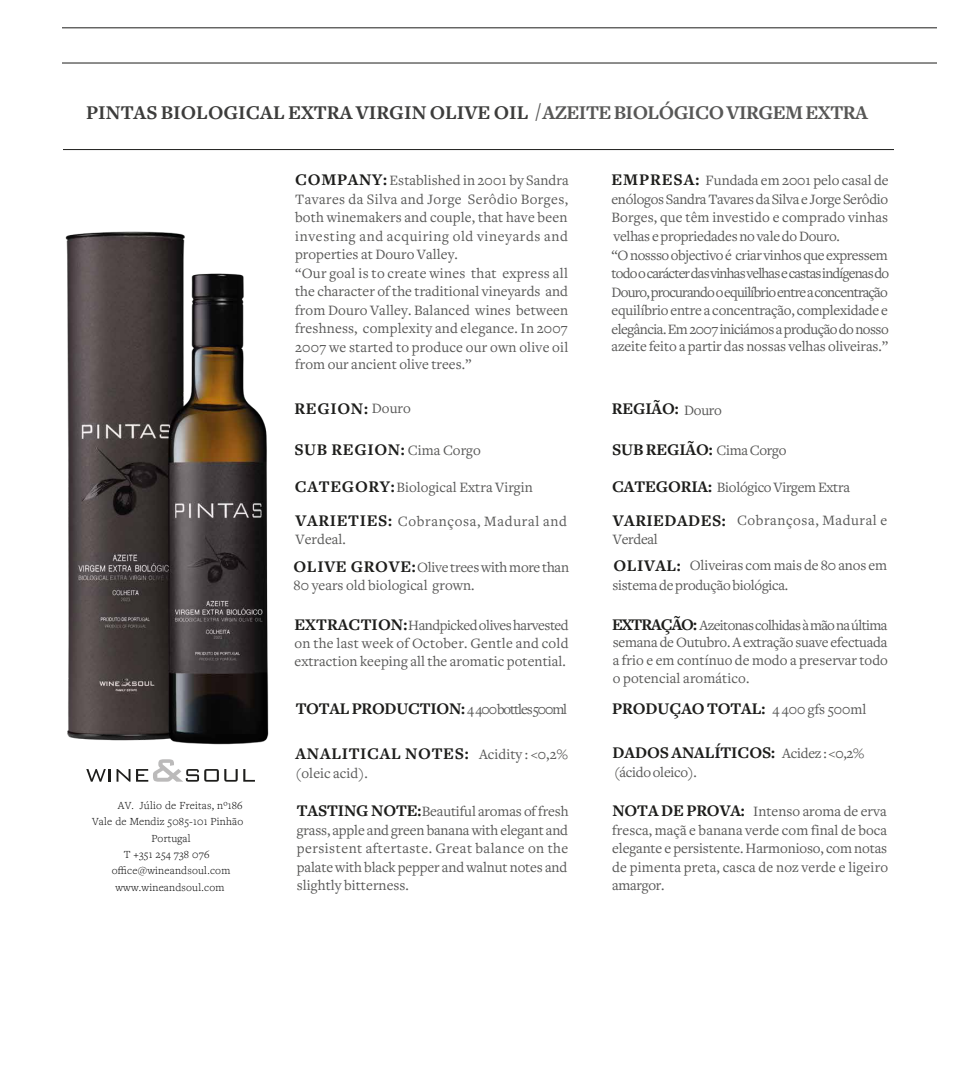
<style>
.page{position:relative;width:957px;height:1065px;background:#fff}
.page>*{position:absolute;margin:0;border:0;box-sizing:border-box;transform-origin:0 0}
.t1{font:20.25px "Freight Text Bold SC";color:#3c3c3b}
.t2{font:20.25px "Freight Text Bold SC";color:#575756}
.t3{font:16.88px "Freight Text Bold SC";letter-spacing:-.01em;color:#1d1d1b}
.t4{font:16.88px "Freight Text Bold SC";letter-spacing:.04em;color:#1d1d1b}
.t5{font:14.85px/18.4px "Freight Text";letter-spacing:.005em;color:#575756;text-align:justify}
.t6{font:14.85px/18.4px "Freight Text";letter-spacing:-.02em;color:#575756}
.t7{font:14.85px/18.4px "Freight Text";letter-spacing:.045em;color:#575756}
.t8{font:14.85px "Freight Text";letter-spacing:-.045em;color:#575756}
.t9{font:14.85px/19.1px "Freight Text";letter-spacing:.04em;color:#575756}
.t10{font:14.85px "Freight Text";letter-spacing:-.03em;color:#575756}
.t11{font:300 11.25px "Freight Text Pro";letter-spacing:.02em;color:#000}
.s1{color:#575756}
.s2{font-family:"Freight Text Bold SC";font-size:16.88px;color:#1d1d1b}
.s3{font-family:"Freight Text";font-size:14.85px;color:#575756}
</style>
<div class="page">
<hr style="left:63px;top:149px;width:830px;height:1px;background:#1d1d1b">
<svg style="left:63px;top:28px;width:872px;height:35px"></svg>
<img style="left:65px;top:231px;width:204px;height:514px">
<svg style="left:136px;top:759px;width:119px;height:22px"></svg>
<svg style="left:86px;top:769px;width:44px;height:12px"></svg>
<h1 class="t1" style="left:86px;top:101px;width:783px">PINTAS BIOLOGICAL EXTRA VIRGIN OLIVE OIL <span class="s1">AZEITE BIOLÓGICO VIRGEM EXTRA</span></h1>
<h1 class="t2" style="left:535px;top:99px;width:7px">/</h1>
<p class="t5" style="left:295px;top:171px;width:275px;text-align:left"><span class="s2">COMPANY:</span> Established in 2001 by Sandra Tavares da Silva and Jorge Serôdio Borges, both winemakers and couple, that have been investing and acquiring old vineyards and properties at Douro Valley.<br>“Our goal is to create wines that express all the character of the traditional vineyards and from Douro Valley. Balanced wines between freshness, complexity and elegance. In 2007<br>2007 we started to produce our own olive oil from our ancient olive trees.”</p>
<p class="t3" style="left:294px;top:399px;width:118px">REGION: <span class="s3">Douro</span></p>
<p class="t4" style="left:294px;top:440px;width:188px">SUB REGION: <span class="s3">Cima Corgo</span></p>
<p class="t5" style="left:295px;top:478px;width:239px"><span class="s2">CATEGORY:</span>Biological Extra Virgin</p>
<p class="t7" style="left:295px;top:512px;width:273px"><span class="s2">VARIETIES:</span> Cobrançosa, Madural and<br>Verdeal.</p>
<p class="t5" style="left:293px;top:576px;width:182px">80 years old biological grown.</p>
<p class="t6" style="left:611px;top:171px;width:279px"><span class="s2">EMPRESA:</span> Fundada em 2001 pelo casal de enólogos Sandra Tavares da Silva e Jorge Serôdio Borges, que têm investido e comprado vinhas velhas e propriedades no vale do Douro.<br>“O nossso objectivo é criar vinhos que expressem todo o carácter das vinhas velhas e castas indígenas do Douro, procurando o equilíbrio entre a concentração equilíbrio entre a concentração, complexidade e elegância. Em 2007 iniciámos a produção do nosso azeite feito a partir das nossas velhas oliveiras.”</p>
<p class="t3" style="left:611px;top:399px;width:111px">REGIÃO: <span class="s3">Douro</span></p>
<p class="t3" style="left:612px;top:440px;width:176px">SUB REGIÃO: <span class="s3">Cima Corgo</span></p>
<p class="t6" style="left:612px;top:478px;width:239px"><span class="s2">CATEGORIA:</span> Biológico Virgem Extra</p>
<p class="t9" style="left:612px;top:511px;width:276px"><span class="s2">VARIEDADES:</span> Cobrançosa, Madural e<br>Verdeal</p>
<p class="t6" style="left:612px;top:576px;width:177px">sistema de produção biológica.</p>
<p class="t6" style="left:293px;top:558px;width:277px"><span class="s2">OLIVE GROVE:</span>Olive trees with more than</p>
<p class="t5" style="left:613px;top:556px;width:275px"><span class="s2">OLIVAL:</span> Oliveiras com mais de 80 anos em</p>
<p class="t11" style="left:118px;top:797px;width:126px">AV. Júlio de Freitas, nº186</p>
<p class="t11" style="left:92px;top:814px;width:153px">Vale de Mendiz 5085-101 Pinhão</p>
<p class="t11" style="left:151px;top:830px;width:41px">Portugal</p>
<p class="t11" style="left:124px;top:846px;width:87px">T +351 254 738 076</p>
<p class="t11" style="left:112px;top:863px;width:120px">office@wineandsoul.com</p>
<p class="t11" style="left:115px;top:879px;width:111px">www.wineandsoul.com</p>
<p class="t10" style="left:294px;top:617px;width:276px"><span class="s2">EXTRACTION:</span>Handpicked olives harvested</p>
<p class="t5" style="left:294px;top:634px;width:275px;line-height:17.8px">on the last week of October. Gentle and cold extraction keeping all the aromatic potential.</p>
<p class="t8" style="left:612px;top:616px;width:277px"><span class="s2">EXTRAÇÃO:</span> Azeitonas colhidas à mão na última</p>
<p class="t5" style="left:612px;top:633px;width:277px;line-height:17.8px">semana de Outubro. A extração suave efectuada a frio e em contínuo de modo a preservar todo o potencial aromático.</p>
<p class="t3" style="left:295px;top:699px;width:273px">TOTAL PRODUCTION: <span class="s3">4 400 bottles 500ml</span></p>
<p class="t4" style="left:295px;top:744px;width:273px">ANALITICAL NOTES: <span class="s3">Acidity : &lt;0,2%</span></p>
<p class="t5" style="left:295px;top:764px;width:74px">(oleic acid).</p>
<p class="t5" style="left:297px;top:802px;width:273px"><span class="s2">TASTING NOTE:</span> Beautiful aromas of fresh grass, apple and green banana with elegant and persistent aftertaste. Great balance on the palate with black pepper and walnut notes and slightly bitterness.</p>
<p class="t3" style="left:612px;top:699px;width:256px">PRODUÇAO TOTAL: <span class="s3">4 400 gfs 500ml</span></p>
<p class="t3" style="left:612px;top:743px;width:164px">DADOS ANALÍTICOS:</p>
<p class="t5" style="left:782px;top:743px;width:83px">Acidez : &lt;0,2%</p>
<p class="t6" style="left:614px;top:763px;width:84px">(ácido oleico).</p>
<p class="t5" style="left:612px;top:802px;width:277px"><span class="s2">NOTA DE PROVA:</span> Intenso aroma de erva fresca, maçã e banana verde com final de boca elegante e persistente. Harmonioso, com notas de pimenta preta, casca de noz verde e ligeiro amargor.</p>
</div>
